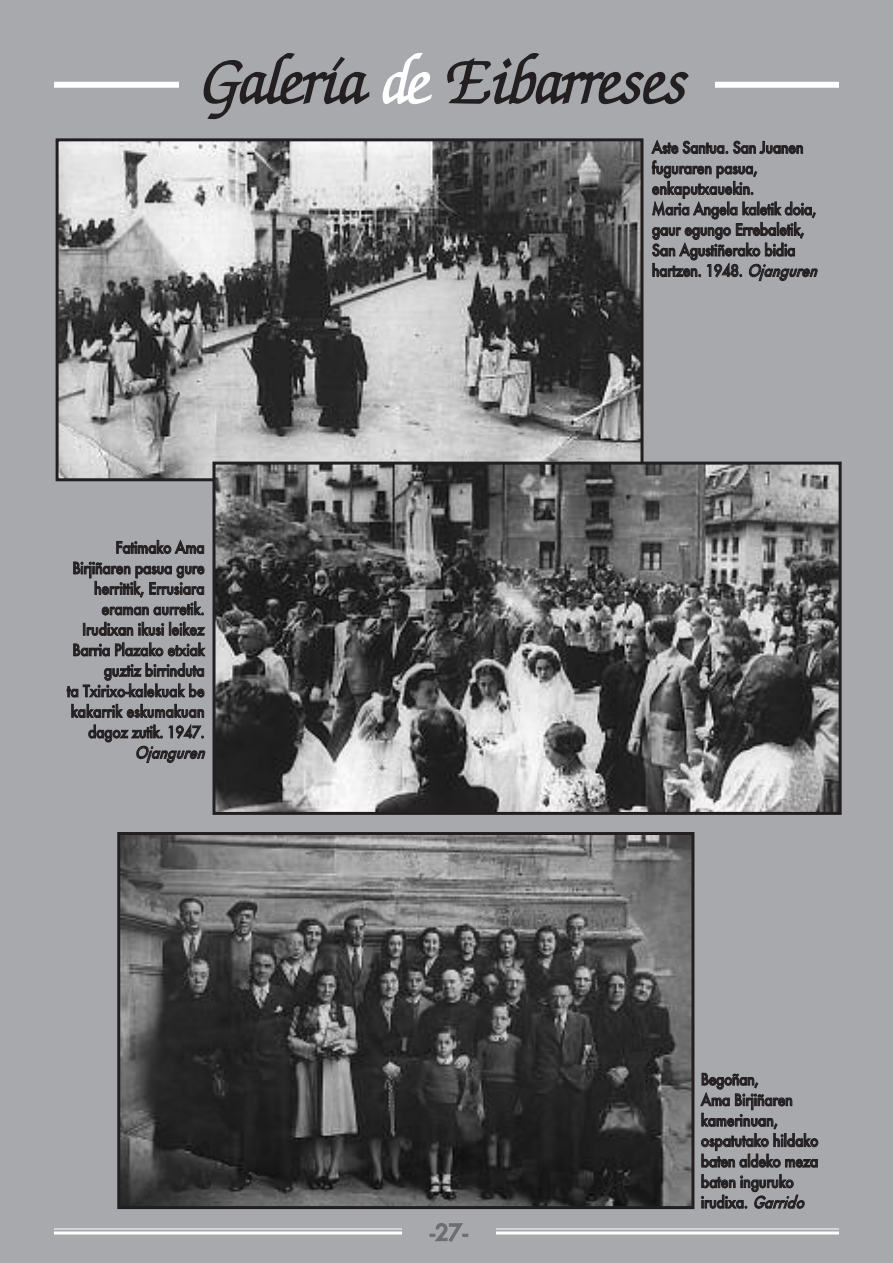
<style>
.page{position:relative;width:893px;height:1263px;background:#a8a9ad}
.page>*{position:absolute;margin:0;border:0;box-sizing:border-box;transform-origin:0 0}
.t1{font:italic 300 67.5px "Zapf Chancery";letter-spacing:-.005em;color:#231f20}
.t2{font:500 22.5px "Futura";color:#6c6d70}
.t3{font:500 15.75px/20.5px "Futura";letter-spacing:-.02em;color:#231f20;scale:.9 1}
.t4{font:italic 500 15.75px "Futura";color:#231f20;scale:.9 1}
.s1{color:#fff}
.s2{font-style:italic}
</style>
<div class="page">
<div style="left:54px;top:82px;width:785px;height:6px;background:#fff"></div>
<div style="left:179px;top:54px;width:535px;height:82px;background:#a8a9ad"></div>
<hr style="left:54px;top:1228px;width:785px;height:1px;background:#fff">
<hr style="left:54px;top:1231px;width:785px;height:3px;background:#fff">
<div style="left:402px;top:1212px;width:93px;height:45px;background:#a8a9ad"></div>
<img style="left:121px;top:836px;width:569px;height:369px">
<div style="left:117px;top:832px;width:577px;height:377px;border:3px solid #231f20"></div>
<img style="left:60px;top:142px;width:579px;height:335px">
<div style="left:56px;top:138px;width:587px;height:343px;border:3px solid #231f20"></div>
<img style="left:216px;top:466px;width:622px;height:345px">
<div style="left:212px;top:462px;width:630px;height:353px;border:3px solid #231f20"></div>
<h1 class="t1" style="left:204px;top:54px;width:487px">Galería <span class="s1">de</span> Eibarreses</h1>
<p class="t3" style="left:67px;top:538px;width:155px;text-align:right">Fatimako Ama<br>Birjiñaren pasua gure herrittik, Errusiara eraman aurretik.<br>Irudixan ikusi leikez<br>Barria Plazako etxiak guztiz birrinduta<br>ta Txirixo-kalekuak be kakarrik eskumakuan dagoz zutik. 1947.</p>
<p class="t4" style="left:135px;top:744px;width:84px">Ojanguren</p>
<p class="t3" style="left:652px;top:138px;width:190px">Aste Santua. San Juanen fuguraren pasua, enkaputxauekin.<br>Maria Angela kaletik doia, gaur egungo Errebaletik,<br>San Agustiñerako bidia hartzen. 1948. <span class="s2">Ojanguren</span></p>
<h2 class="t2" style="left:430px;top:1220px;width:39px">-27-</h2>
<p class="t3" style="left:701px;top:1069px;width:132px">Begoñan,<br>Ama Birjiñaren kamerinuan, ospatutako hildako baten aldeko meza baten inguruko irudixa. <span class="s2">Garrido</span></p>
</div>
